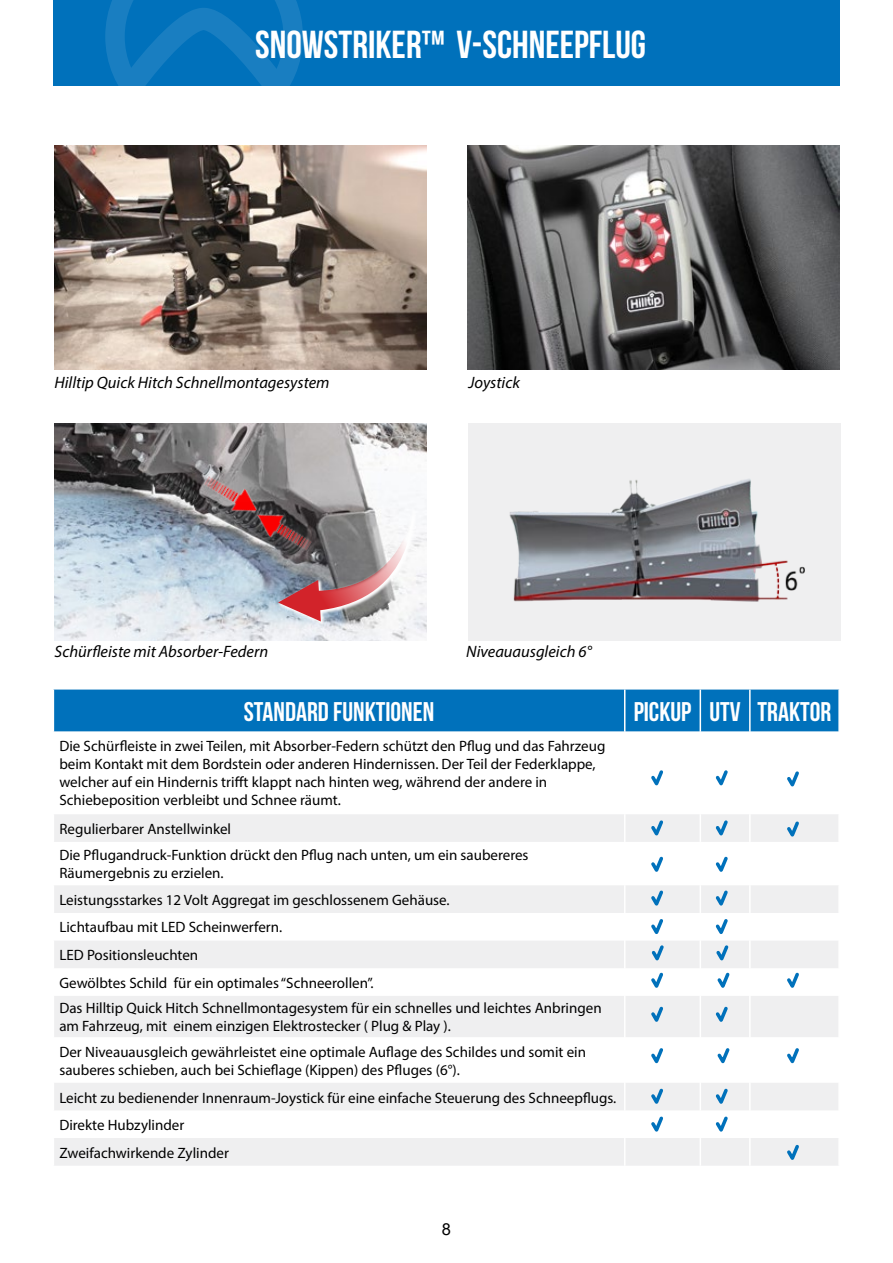
<style>
.page{position:relative;width:893px;height:1263px;background:#fff}
.page>*{position:absolute;margin:0;border:0;box-sizing:border-box;transform-origin:0 0}
.t1{font:39px "Bebas Neue";color:#fff}
.t2{font:27px "Bebas Neue";color:#fff}
.t3{font:italic 16.5px "Myriad Pro";color:#000}
.t4{font:16.5px "Arial";color:#000}
.t5{font:15px/18px "Myriad Pro";color:#000}
</style>
<div class="page">
<img style="left:468px;top:423px;width:373px;height:217px">
<img style="left:467px;top:145px;width:372px;height:224px">
<img style="left:55px;top:146px;width:372px;height:224px">
<img style="left:55px;top:423px;width:372px;height:217px">
<svg style="left:270px;top:506px;width:151px;height:121px"></svg>
<img style="left:192px;top:467px;width:71px;height:60px">
<img style="left:251px;top:489px;width:77px;height:69px">
<div style="left:54px;top:0;width:786px;height:86px;background:#0071bb"></div>
<svg style="left:105px;top:0;width:198px;height:86px"></svg>
<div style="left:54px;top:689px;width:784px;height:42px;background:#0071bb"></div>
<svg style="left:54px;top:814px;width:784px;height:352px;fill:#f3f3f4"></svg>
<hr style="left:624px;top:689px;width:1px;height:42px;background:#fff">
<hr style="left:700px;top:689px;width:1px;height:42px;background:#fff">
<hr style="left:749px;top:689px;width:2px;height:42px;background:#fff">
<svg style="left:624px;top:814px;width:1px;height:28px"></svg>
<svg style="left:700px;top:814px;width:1px;height:28px"></svg>
<hr style="left:749px;top:814px;width:2px;height:28px;background:#fff">
<hr style="left:624px;top:842px;width:1px;height:43px;background:#fff">
<hr style="left:700px;top:842px;width:1px;height:43px;background:#fff">
<hr style="left:749px;top:842px;width:2px;height:43px;background:#fff">
<hr style="left:749px;top:885px;width:2px;height:28px;background:#fff">
<hr style="left:749px;top:913px;width:2px;height:27px;background:#fff">
<hr style="left:749px;top:940px;width:2px;height:28px;background:#fff">
<svg style="left:624px;top:885px;width:1px;height:111px"></svg>
<svg style="left:700px;top:885px;width:1px;height:111px"></svg>
<hr style="left:749px;top:968px;width:2px;height:28px;background:#fff">
<hr style="left:624px;top:996px;width:1px;height:41px;background:#fff">
<hr style="left:700px;top:996px;width:1px;height:41px;background:#fff">
<hr style="left:749px;top:996px;width:2px;height:41px;background:#fff">
<hr style="left:624px;top:1037px;width:1px;height:46px;background:#fff">
<hr style="left:700px;top:1037px;width:1px;height:46px;background:#fff">
<hr style="left:749px;top:1037px;width:2px;height:46px;background:#fff">
<hr style="left:749px;top:1083px;width:2px;height:27px;background:#fff">
<hr style="left:749px;top:1110px;width:2px;height:28px;background:#fff">
<svg style="left:624px;top:1083px;width:1px;height:83px"></svg>
<svg style="left:700px;top:1083px;width:1px;height:83px"></svg>
<hr style="left:749px;top:1138px;width:2px;height:28px;background:#fff">
<svg style="left:651px;top:770px;width:12px;height:16px"></svg>
<svg style="left:648px;top:817px;width:18px;height:25px"></svg>
<svg style="left:648px;top:854px;width:18px;height:24px"></svg>
<svg style="left:648px;top:888px;width:19px;height:106px"></svg>
<svg style="left:648px;top:1004px;width:18px;height:24px"></svg>
<svg style="left:648px;top:1045px;width:18px;height:24px"></svg>
<svg style="left:648px;top:1086px;width:18px;height:52px"></svg>
<svg style="left:787px;top:771px;width:12px;height:16px"></svg>
<svg style="left:784px;top:819px;width:18px;height:24px"></svg>
<svg style="left:784px;top:970px;width:18px;height:24px"></svg>
<svg style="left:784px;top:1045px;width:18px;height:24px"></svg>
<svg style="left:784px;top:1142px;width:18px;height:24px"></svg>
<svg style="left:715px;top:770px;width:13px;height:16px"></svg>
<svg style="left:713px;top:817px;width:18px;height:25px"></svg>
<svg style="left:713px;top:854px;width:18px;height:24px"></svg>
<svg style="left:713px;top:888px;width:19px;height:106px"></svg>
<svg style="left:713px;top:1004px;width:18px;height:24px"></svg>
<svg style="left:714px;top:1045px;width:18px;height:24px"></svg>
<svg style="left:713px;top:1086px;width:18px;height:52px"></svg>
<h1 class="t1" style="left:255px;top:23px;width:392px">SNOWSTRIKER™ V-SCHNEEPFLUG</h1>
<p class="t3" style="left:55px;top:372px;width:277px">Hilltip Quick Hitch Schnellmontagesystem</p>
<p class="t3" style="left:55px;top:641px;width:215px">Schürfleiste mit Absorber-Federn</p>
<p class="t3" style="left:468px;top:372px;width:53px">Joystick</p>
<p class="t3" style="left:466px;top:641px;width:127px">Niveauausgleich 6°</p>
<h2 class="t2" style="left:244px;top:696px;width:192px">STANDARD FUNKTIONEN</h2>
<h2 class="t2" style="left:634px;top:696px;width:199px">PICKUP UTV TRAKTOR</h2>
<p class="t5" style="left:59px;top:737px;width:547px">Die Schürfleiste in zwei Teilen, mit Absorber-Federn schützt den Pflug und das Fahrzeug beim Kontakt mit dem Bordstein oder anderen Hindernissen. Der Teil der Federklappe, welcher auf ein Hindernis trifft klappt nach hinten weg, während der andere in Schiebeposition verbleibt und Schnee räumt.</p>
<p class="t5" style="left:59px;top:815px;width:471px;line-height:26.5px">Regulierbarer Anstellwinkel<br>Die Pflugandruck-Funktion drückt den Pflug nach unten, um ein saubereres</p>
<p class="t5" style="left:59px;top:859px;width:392px;line-height:27.3px">Räumergebnis zu erzielen.<br>Leistungsstarkes 12 Volt Aggregat im geschlossenem Gehäuse.<br>Lichtaufbau mit LED Scheinwerfern.<br>LED Positionsleuchten<br>Gewölbtes Schild für ein optimales “Schneerollen”.</p>
<p class="t5" style="left:59px;top:999px;width:544px">Das Hilltip Quick Hitch Schnellmontagesystem für ein schnelles und leichtes Anbringen am Fahrzeug, mit einem einzigen Elektrostecker ( Plug &amp; Play ).</p>
<p class="t5" style="left:59px;top:1042px;width:528px">Der Niveauausgleich gewährleistet eine optimale Auflage des Schildes und somit ein sauberes schieben, auch bei Schieflage (Kippen) des Pfluges (6°).</p>
<p class="t5" style="left:59px;top:1084px;width:558px;line-height:27.2px">Leicht zu bedienender Innenraum-Joystick für eine einfache Steuerung des Schneepflugs.<br>Direkte Hubzylinder<br>Zweifachwirkende Zylinder</p>
<p class="t4" style="left:442px;top:1217px;width:11px">8</p>
</div>
